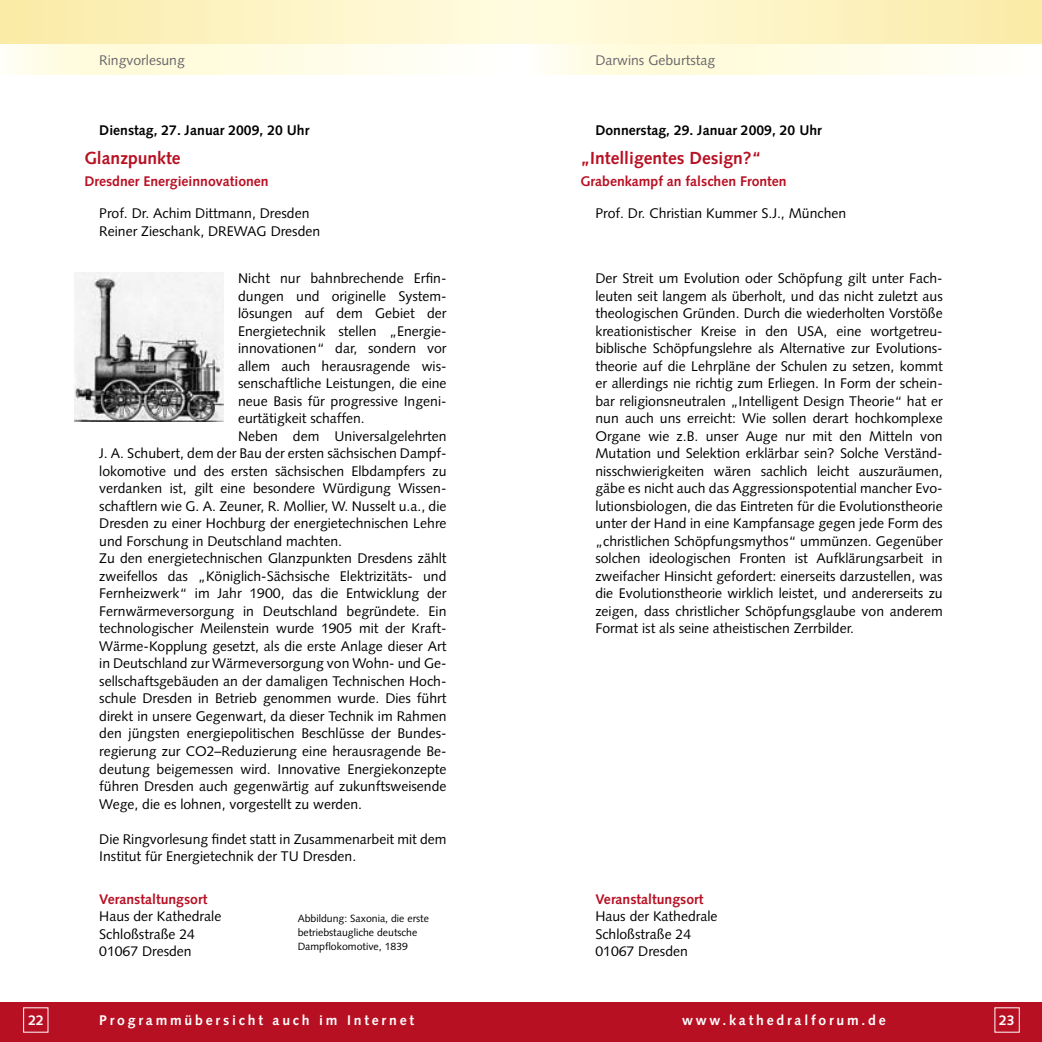
<style>
.page{position:relative;width:1042px;height:1042px;background:#fff}
.page>*{position:absolute;margin:0;border:0;box-sizing:border-box;transform-origin:0 0}
.t1{font:700 17.5px "Syntax";color:#b81023}
.t2{font:14px/17.5px "Syntax";color:#000}
.t3{font:700 14px "Syntax";color:#b81023}
.t4{font:700 14px "Syntax";color:#000}
.t5{font:700 14px "Syntax";letter-spacing:.2em;color:#fff}
.t6{font:14px "Syntax";color:#68676c}
.t7{font:10.5px/14px "Syntax";color:#000}
</style>
<div class="page">
<div style="left:0;top:1002px;width:521px;height:40px;background:#b81023"></div>
<div style="left:0;top:0;width:521px;height:45px;background:linear-gradient(to right,#faeba6,#fffce2)"></div>
<div style="left:521px;top:1002px;width:521px;height:40px;background:#b81023"></div>
<div style="left:521px;top:0;width:521px;height:45px;background:linear-gradient(to right,#fffce2,#faeba7)"></div>
<svg style="left:74px;top:273px;width:149px;height:149px;fill:#eee"></svg>
<svg style="left:11px;top:45px;width:410px;height:29px;background:#fffce3"></svg>
<svg style="left:547px;top:45px;width:410px;height:29px;background:#fffce3"></svg>
<p class="t6" style="left:99px;top:52px;width:87px">Ringvorlesung</p>
<p class="t4" style="left:99px;top:122px;width:212px">Dienstag, 27. Januar 2009, 20 Uhr</p>
<p class="t1" style="left:84px;top:148px;width:98px">Glanzpunkte</p>
<p class="t3" style="left:84px;top:173px;width:186px">Dresdner Energieinnovationen</p>
<p class="t2" style="left:99px;top:204px;width:223px">Prof. Dr. Achim Dittmann, Dresden<br>Reiner Zieschank, DREWAG Dresden</p>
<p class="t2" style="left:238px;top:270px;width:210px">Nicht nur bahnbrechende Erfin-</p>
<p class="t2" style="left:238px;top:287px;width:210px">dungen und originelle System-</p>
<p class="t2" style="left:238px;top:305px;width:210px">lösungen auf dem Gebiet der</p>
<p class="t2" style="left:238px;top:322px;width:208px">Energietechnik stellen „Energie-</p>
<p class="t2" style="left:238px;top:340px;width:210px">innovationen“ dar, sondern vor</p>
<p class="t2" style="left:238px;top:357px;width:210px">allem auch herausragende wis-</p>
<p class="t2" style="left:238px;top:375px;width:210px">senschaftliche Leistungen, die eine</p>
<p class="t2" style="left:238px;top:392px;width:210px">neue Basis für progressive Ingeni-</p>
<p class="t2" style="left:238px;top:410px;width:128px">eurtätigkeit schaffen.</p>
<p class="t2" style="left:238px;top:427px;width:210px">Neben dem Universalgelehrten</p>
<p class="t2" style="left:99px;top:445px;width:349px">J. A. Schubert, dem der Bau der ersten sächsischen Dampf-</p>
<p class="t2" style="left:99px;top:462px;width:349px">lokomotive und des ersten sächsischen Elbdampfers zu</p>
<p class="t2" style="left:99px;top:480px;width:349px">verdanken ist, gilt eine besondere Würdigung Wissen-</p>
<p class="t2" style="left:99px;top:497px;width:349px">schaftlern wie G. A. Zeuner, R. Mollier, W. Nusselt u.a., die</p>
<p class="t2" style="left:99px;top:515px;width:349px">Dresden zu einer Hochburg der energietechnischen Lehre</p>
<p class="t2" style="left:99px;top:532px;width:244px">und Forschung in Deutschland machten.</p>
<p class="t2" style="left:99px;top:550px;width:349px">Zu den energietechnischen Glanzpunkten Dresdens zählt</p>
<p class="t2" style="left:99px;top:567px;width:349px">zweifellos das „Königlich-Sächsische Elektrizitäts- und</p>
<p class="t2" style="left:99px;top:585px;width:349px">Fernheizwerk“ im Jahr 1900, das die Entwicklung der</p>
<p class="t2" style="left:99px;top:602px;width:349px">Fernwärmeversorgung in Deutschland begründete. Ein</p>
<p class="t2" style="left:99px;top:620px;width:349px">technologischer Meilenstein wurde 1905 mit der Kraft-</p>
<p class="t2" style="left:99px;top:637px;width:349px">Wärme-Kopplung gesetzt, als die erste Anlage dieser Art</p>
<p class="t2" style="left:99px;top:655px;width:349px">in Deutschland zur Wärmeversorgung von Wohn- und Ge-</p>
<p class="t2" style="left:99px;top:672px;width:349px">sellschaftsgebäuden an der damaligen Technischen Hoch-</p>
<p class="t2" style="left:99px;top:690px;width:349px">schule Dresden in Betrieb genommen wurde. Dies führt</p>
<p class="t2" style="left:99px;top:707px;width:349px">direkt in unsere Gegenwart, da dieser Technik im Rahmen</p>
<p class="t2" style="left:99px;top:725px;width:349px">den jüngsten energiepolitischen Beschlüsse der Bundes-</p>
<p class="t2" style="left:99px;top:742px;width:349px">regierung zur CO2–Reduzierung eine herausragende Be-</p>
<p class="t2" style="left:99px;top:760px;width:349px">deutung beigemessen wird. Innovative Energiekonzepte</p>
<p class="t2" style="left:99px;top:777px;width:349px">führen Dresden auch gegenwärtig auf zukunftsweisende</p>
<p class="t2" style="left:99px;top:795px;width:264px">Wege, die es lohnen, vorgestellt zu werden.</p>
<p class="t2" style="left:99px;top:830px;width:349px">Die Ringvorlesung findet statt in Zusammenarbeit mit dem<br>Institut für Energietechnik der TU Dresden.</p>
<p class="t3" style="left:99px;top:891px;width:110px">Veranstaltungsort</p>
<p class="t2" style="left:99px;top:907px;width:124px">Haus der Kathedrale<br>Schloßstraße 24<br>01067 Dresden</p>
<p class="t7" style="left:298px;top:911px;width:133px">Abbildung: Saxonia, die erste betriebstaugliche deutsche<br>Dampflokomotive, 1839</p>
<p class="t6" style="left:595px;top:52px;width:121px">Darwins Geburtstag</p>
<p class="t4" style="left:595px;top:122px;width:228px">Donnerstag, 29. Januar 2009, 20 Uhr</p>
<p class="t1" style="left:580px;top:148px;width:182px">„Intelligentes Design?“</p>
<p class="t3" style="left:580px;top:173px;width:208px">Grabenkampf an falschen Fronten</p>
<p class="t2" style="left:595px;top:204px;width:252px">Prof. Dr. Christian Kummer S.J., München</p>
<p class="t2" style="left:595px;top:270px;width:349px;text-align:justify">Der Streit um Evolution oder Schöpfung gilt unter Fach&shy;leuten seit langem als überholt, und das nicht zuletzt aus theologischen Gründen. Durch die wiederholten Vorstöße kreationistischer Kreise in den USA, eine wortgetreu&shy;biblische Schöpfungslehre als Alternative zur Evolutions&shy;theorie auf die Lehrpläne der Schulen zu setzen, kommt er allerdings nie richtig zum Erliegen. In Form der schein&shy;bar religionsneutralen „Intelligent Design Theorie“ hat er nun auch uns erreicht: Wie sollen derart hochkomplexe Organe wie z.B. unser Auge nur mit den Mitteln von Mutation und Selektion erklärbar sein? Solche Verständ&shy;nisschwierigkeiten wären sachlich leicht auszuräumen, gäbe es nicht auch das Aggressionspotential mancher Evo&shy;lutionsbiologen, die das Eintreten für die Evolutionstheorie unter der Hand in eine Kampfansage gegen jede Form des „christlichen Schöpfungsmythos“ ummünzen. Gegenüber solchen ideologischen Fronten ist Aufklärungsarbeit in zweifacher Hinsicht gefordert: einerseits darzustellen, was die Evolutionstheorie wirklich leistet, und andererseits zu zeigen, dass christlicher Schöpfungsglaube von anderem Format ist als seine atheistischen Zerrbilder.</p>
<p class="t3" style="left:595px;top:891px;width:110px">Veranstaltungsort</p>
<p class="t2" style="left:595px;top:907px;width:124px">Haus der Kathedrale<br>Schloßstraße 24<br>01067 Dresden</p>
<p class="t5" style="left:99px;top:1012px;width:316px">Programmübersicht auch im Internet</p>
<p class="t5" style="left:682px;top:1012px;width:205px">www.kathedralforum.de</p>
<p class="t5" style="left:28px;top:1012px;width:17px">22</p>
<p class="t5" style="left:999px;top:1012px;width:17px">23</p>
</div>
